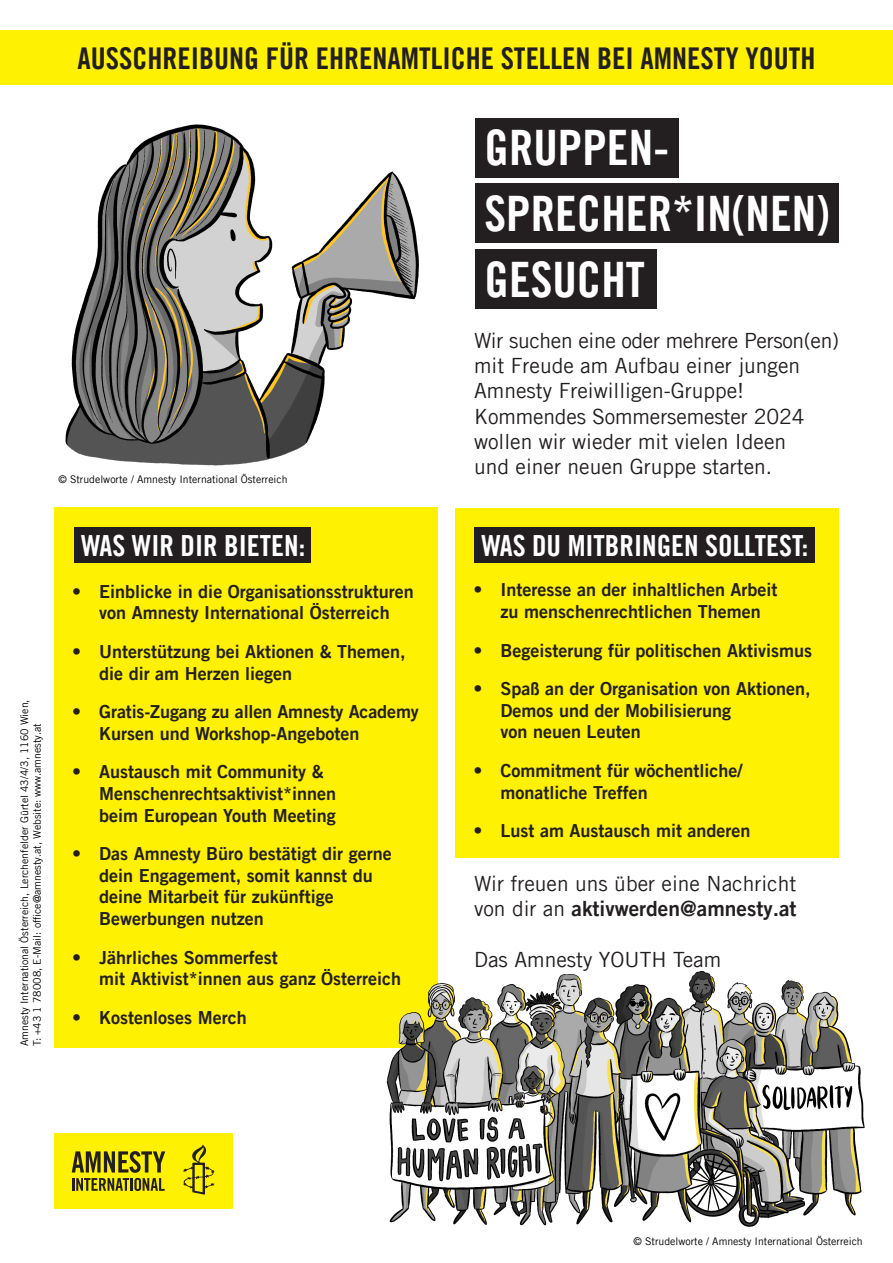
<style>
.page{position:relative;width:893px;height:1263px;background:#fff}
.page>*{position:absolute;margin:0;border:0;box-sizing:border-box;transform-origin:0 0}
.t1{font:48.9px/65.7px "Amnesty Trade Gothic Bd Cn 20";color:#fff}
.t2{font:30px "Amnesty Trade Gothic Bd Cn 20";color:#231f20}
.t3{font:29.1px "Amnesty Trade Gothic Bd Cn 20";color:#fff}
.t4{font:21px/25.2px "Amnesty Trade Gothic";color:#231f20}
.t5{font:18px/21.6px "Amnesty Trade Gothic Bd 2";color:#231f20}
.t6{font:10.5px/12.6px "Amnesty Trade Gothic";color:#000}
.s1{font-family:"Amnesty Trade Gothic Bd 2"}
</style>
<div class="page">
<div style="left:0;top:31px;width:893px;height:54px;background:#fff101"></div>
<div style="left:475px;top:118px;width:203px;height:59px;background:#231f20"></div>
<div style="left:475px;top:249px;width:181px;height:60px;background:#231f20"></div>
<div style="left:475px;top:184px;width:364px;height:59px;background:#231f20"></div>
<div style="left:455px;top:508px;width:384px;height:350px;background:#fff101"></div>
<div style="left:474px;top:527px;width:340px;height:36px;background:#231f20"></div>
<div style="left:54px;top:507px;width:384px;height:540px;background:#fff101"></div>
<div style="left:74px;top:527px;width:237px;height:36px;background:#231f20"></div>
<div style="left:54px;top:1133px;width:179px;height:76px;background:#fff101"></div>
<svg style="left:183px;top:1144px;width:32px;height:50px"></svg>
<svg style="left:72px;top:1151px;width:93px;height:40px"></svg>
<img style="left:65px;top:124px;width:354px;height:342px">
<img style="left:365px;top:971px;width:500px;height:268px">
<p class="t2" style="left:77px;top:40px;width:740px">AUSSCHREIBUNG FÜR EHRENAMTLICHE STELLEN BEI AMNESTY YOUTH</p>
<p class="t6" style="left:58px;top:473px;width:231px">© Strudelworte / Amnesty International Österreich</p>
<p class="t6" style="left:18px;top:1046px;width:348px;rotate:-90deg">Amnesty International Österreich, Lerchenfelder Gürtel 43/4/3, 1160 Wien,<br>T: +43 1 78008, E-Mail: office@amnesty.at, Website: www.amnesty.at</p>
<p class="t3" style="left:81px;top:527px;width:225px">WAS WIR DIR BIETEN:</p>
<p class="t5" style="left:72px;top:580px;width:343px;text-align:center">• Einblicke in die Organisationsstrukturen von Amnesty International Österreich</p>
<p class="t5" style="left:99px;top:640px;width:308px;text-indent:-27px">• Unterstützung bei Aktionen &amp; Themen, die dir am Herzen liegen</p>
<p class="t5" style="left:99px;top:701px;width:321px;text-indent:-27px">• Gratis-Zugang zu allen Amnesty Academy<br>Kursen und Workshop-Angeboten</p>
<p class="t5" style="left:99px;top:761px;width:239px;text-indent:-27px">• Austausch mit Community &amp;<br>Menschenrechtsaktivist*innen beim European Youth Meeting</p>
<p class="t5" style="left:99px;top:843px;width:294px;text-indent:-27px">• Das Amnesty Büro bestätigt dir gerne dein Engagement, somit kannst du deine Mitarbeit für zukünftige<br>Bewerbungen nutzen</p>
<p class="t5" style="left:99px;top:946px;width:303px;text-indent:-27px">• Jährliches Sommerfest<br>mit Aktivist*innen aus ganz Österreich</p>
<p class="t5" style="left:72px;top:1006px;width:176px">• Kostenloses Merch</p>
<p class="t1" style="left:485px;top:115px;width:347px">GRUPPEN-<br>SPRECHER*IN(NEN)</p>
<p class="t1" style="left:485px;top:246px;width:162px">GESUCHT</p>
<p class="t4" style="left:474px;top:328px;width:366px">Wir suchen eine oder mehrere Person(en) mit Freude am Aufbau einer jungen<br>Amnesty Freiwilligen-Gruppe!</p>
<p class="t4" style="left:474px;top:403px;width:332px">Kommendes Sommersemester 2024 wollen wir wieder mit vielen Ideen und einer neuen Gruppe starten.</p>
<p class="t3" style="left:481px;top:527px;width:328px">WAS DU MITBRINGEN SOLLTEST:</p>
<p class="t5" style="left:474px;top:579px;width:305px;text-align:center">• Interesse an der inhaltlichen Arbeit zu menschenrechtlichen Themen</p>
<p class="t5" style="left:474px;top:639px;width:340px">• Begeisterung für politischen Aktivismus</p>
<p class="t5" style="left:501px;top:678px;width:311px;text-indent:-27px">• Spaß an der Organisation von Aktionen,<br>Demos und der Mobilisierung<br>von neuen Leuten</p>
<p class="t5" style="left:501px;top:759px;width:243px;text-indent:-27px">• Commitment für wöchentliche/ monatliche Treffen</p>
<p class="t5" style="left:474px;top:820px;width:278px">• Lust am Austausch mit anderen</p>
<p class="t4" style="left:474px;top:871px;width:324px">Wir freuen uns über eine Nachricht von dir an <span class="s1">aktivwerden@amnesty.at</span></p>
<p class="t4" style="left:474px;top:946px;width:249px">Das Amnesty YOUTH Team</p>
<p class="t6" style="left:634px;top:1234px;width:231px">© Strudelworte / Amnesty International Österreich</p>
</div>
